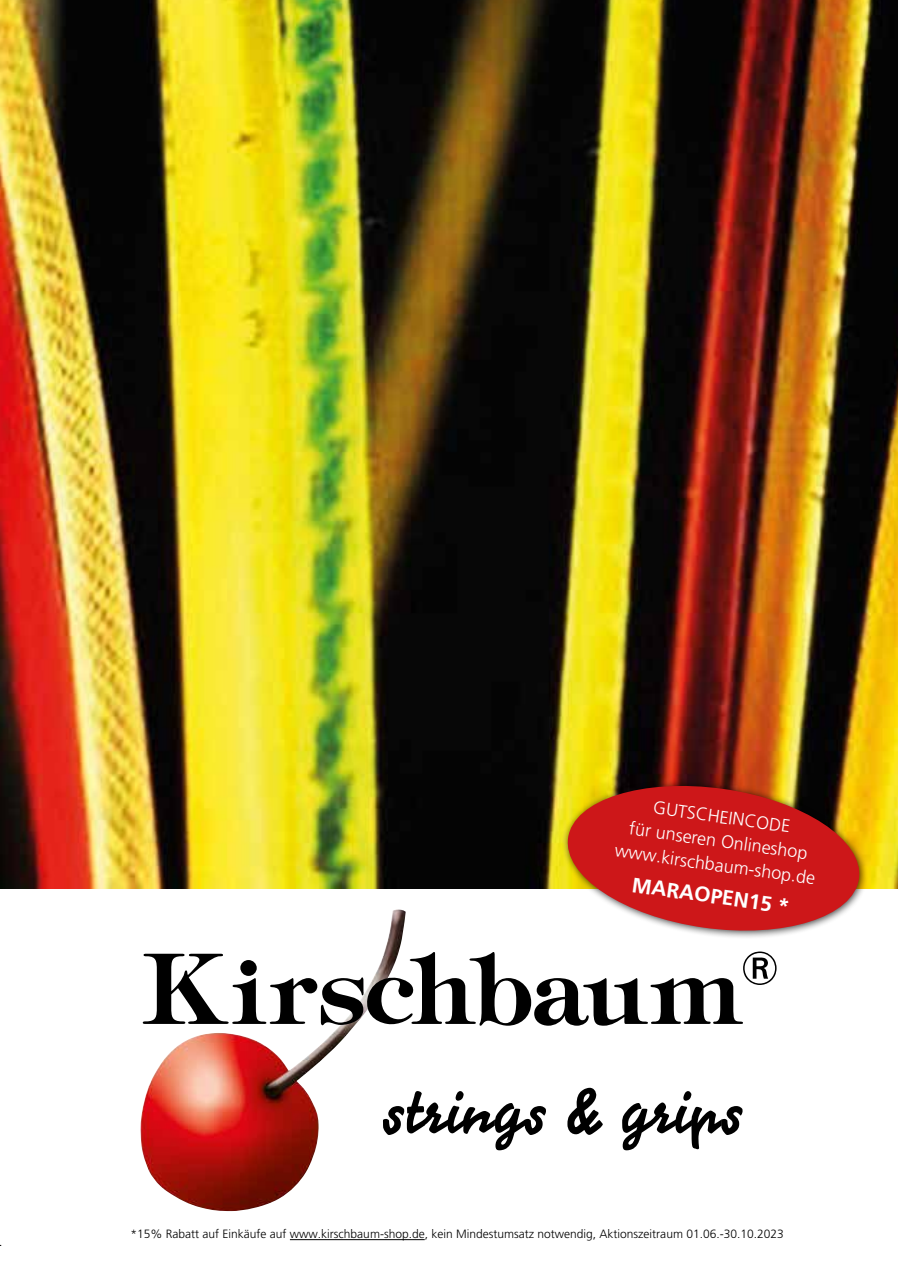
<style>
.page{position:relative;width:898px;height:1272px;background:#fff}
.page>*{position:absolute;margin:0;border:0;box-sizing:border-box;transform-origin:0 0}
.t1{font:700 21px "Frutiger LT Pro";color:#fff}
.t2{font:300 18px/24px "Frutiger LT Pro";color:#fff;text-align:center}
.t3{font:300 12px "Frutiger LT Pro";color:#000}
</style>
<div class="page">
<img style="left:0;top:0;width:897px;height:888px">
<img style="left:140px;top:909px;width:265px;height:301px">
<svg style="left:382px;top:1090px;width:164px;height:60px"></svg>
<svg style="left:567px;top:1087px;width:35px;height:47px"></svg>
<svg style="left:622px;top:1091px;width:120px;height:59px"></svg>
<svg style="left:143px;top:951px;width:633px;height:74px"></svg>
<svg style="left:562px;top:777px;width:302px;height:161px;background:#c94a36"></svg>
<hr style="left:290px;top:1239px;width:134px;height:1px;background:#000">
<h2 class="t2" style="left:623px;top:791px;width:204px;rotate:8deg">GUTSCHEINCODE<br>für unseren Onlineshop www.kirschbaum-shop.de</h2>
<h1 class="t1" style="left:633px;top:872px;width:160px;rotate:8deg">MARAOPEN15 *</h1>
<p class="t3" style="left:130px;top:1227px;width:654px">*15% Rabatt auf Einkäufe auf www.kirschbaum-shop.de, kein Mindestumsatz notwendig, Aktionszeitraum 01.06.-30.10.2023</p>
</div>
